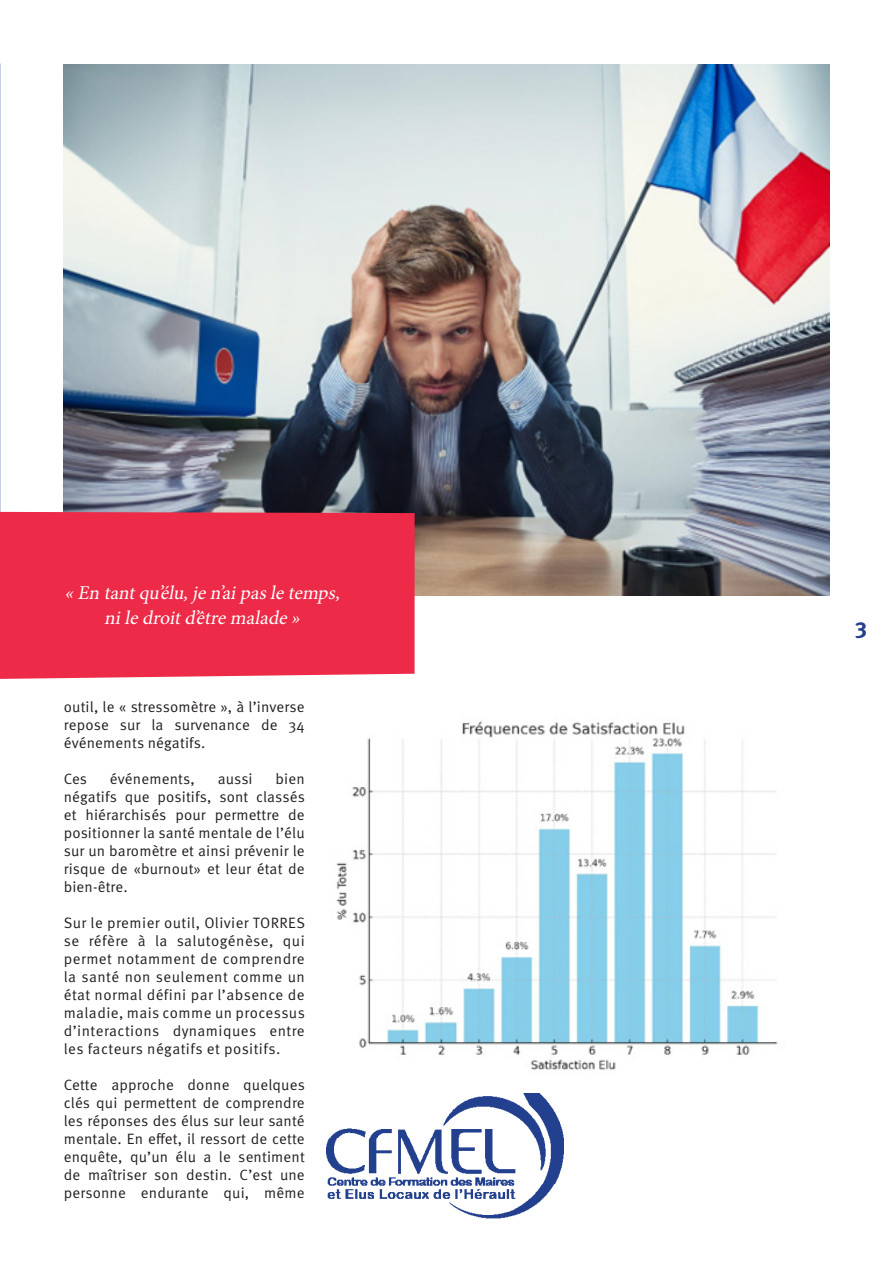
<style>
.page{position:relative;width:893px;height:1263px;background:#fff}
.page>*{position:absolute;margin:0;border:0;box-sizing:border-box;transform-origin:0 0}
.t1{font:700 22.5px "Meta Pro";color:#253f8e}
.t2{font:italic 19.5px/25.2px "Minion Pro";color:#fff;text-align:center}
.t3{font:15px/18px "Meta Pro Norm";letter-spacing:.01em;color:#231f20;text-align:justify}
</style>
<div class="page">
<img style="left:64px;top:65px;width:765px;height:531px">
<div style="left:0;top:512px;width:415px;height:167px;background:#ed2a47"></div>
<img style="left:336px;top:721px;width:442px;height:349px">
<img style="left:326px;top:1094px;width:238px;height:125px">
<h2 class="t2" style="left:64px;top:580px;width:281px">« En tantqu’élu,j en’aipasletemps, niledroitd’êtremalade»</h2>
<p class="t3" style="left:64px;top:697px;width:242px">outil, le « stressomètre », à l’inverse repose sur la survenance de 34 événements négatifs.</p>
<p class="t3" style="left:64px;top:769px;width:25px">Ces</p>
<p class="t3" style="left:110px;top:769px;width:86px">événements,</p>
<p class="t3" style="left:218px;top:769px;width:37px">aussi</p>
<p class="t3" style="left:64px;top:769px;width:243px;text-indent:212px">bien négatifs que positifs, sont classés et hiérarchisés pour permettre de positionner la santé mentale de l’élu sur un baromètre et ainsi prévenir le risque de «burnout» et leur état de bien-être.</p>
<p class="t3" style="left:64px;top:913px;width:243px">Sur le premier outil, Olivier TORRES se réfère à la salutogénèse, qui permet notamment de comprendre la santé non seulement comme un état normal défini par l’absence de maladie, mais comme un processus d’interactions dynamiques entre les facteurs négatifs et positifs.</p>
<p class="t3" style="left:64px;top:1075px;width:243px">Cette approche donne quelques clés qui permettent de comprendre les réponses des élus sur leur santé mentale. En effet, il ressort de cette enquête, qu’un élu a le sentiment de maîtriser son destin. C’est une personne endurante qui, même</p>
<p class="t1" style="left:855px;top:608px;width:14px">3</p>
</div>
